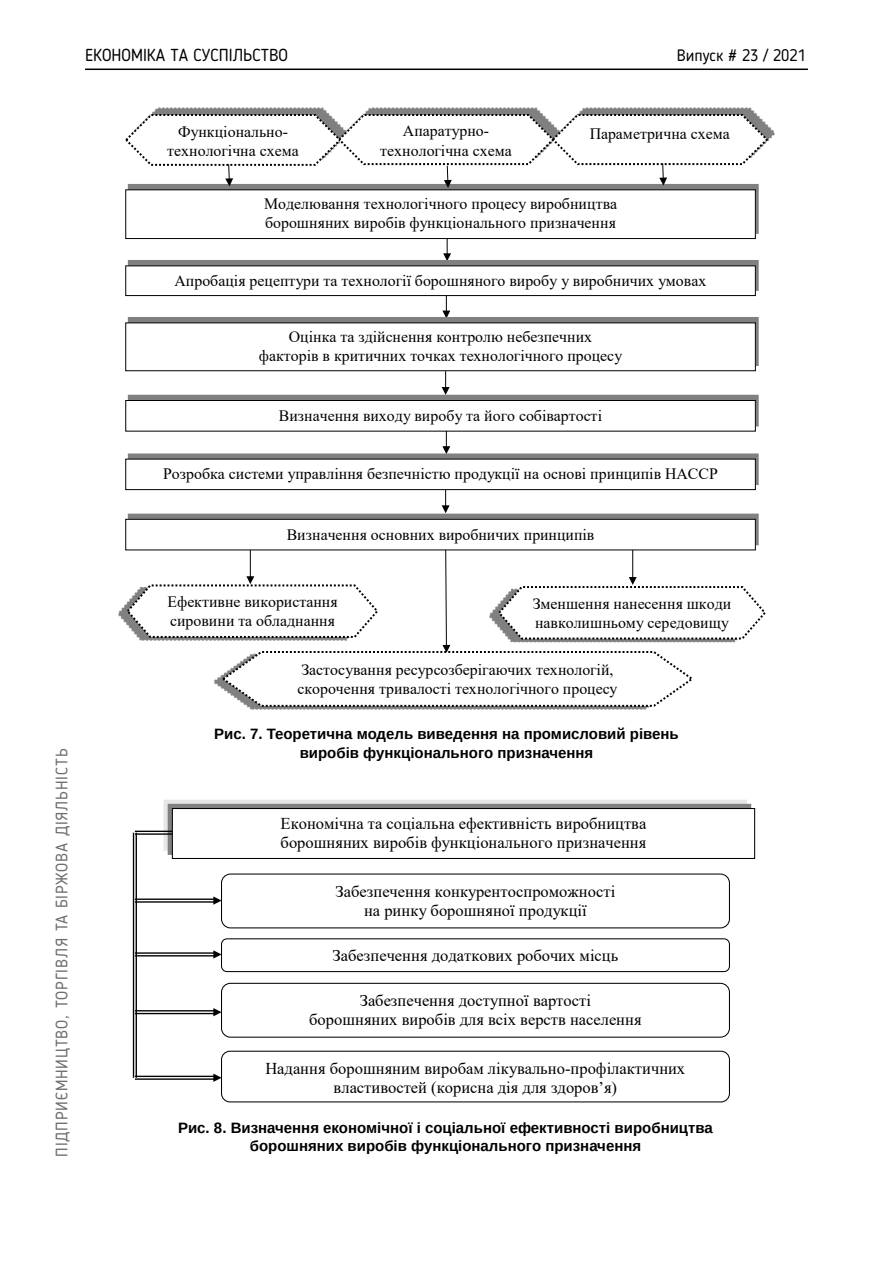
<style>
.page{position:relative;width:893px;height:1263px;background:#fff}
.page>*{position:absolute;margin:0;border:0;box-sizing:border-box;transform-origin:0 0}
.t1{font:17.25px "Blogger Sans";color:#000}
.t2{font:16.5px/19px "Times New Roman";color:#000;text-align:center}
.t3{font:16.5px "Blogger Sans";letter-spacing:.05em;color:#6d6e71}
.t4{font:16.5px "Blogger Sans";color:#000}
.t5{font:15.9px/18.9px "Times New Roman";color:#000}
.t6{font:700 15px/18.8px "Arimo";color:#000;text-align:center}
</style>
<div class="page">
<hr style="left:85px;top:69px;width:723px;height:1px;background:#000">
<svg style="left:443px;top:239px;width:8px;height:21px"></svg>
<svg style="left:442px;top:296px;width:8px;height:21px"></svg>
<svg style="left:442px;top:371px;width:8px;height:24px"></svg>
<svg style="left:442px;top:432px;width:8px;height:21px"></svg>
<svg style="left:442px;top:490px;width:8px;height:23px"></svg>
<img style="left:152px;top:107px;width:177px;height:6px">
<img style="left:365px;top:107px;width:176px;height:6px">
<img style="left:579px;top:107px;width:196px;height:32px">
<img style="left:128px;top:188px;width:631px;height:46px">
<div style="left:126px;top:190px;width:629px;height:49px;background:#fff"></div>
<div style="left:125px;top:189px;width:631px;height:50px;border:1px solid #000"></div>
<div style="left:125px;top:265px;width:631px;height:31px;border:1px solid #000"></div>
<div style="left:125px;top:322px;width:631px;height:49px;border:1px solid #000"></div>
<div style="left:125px;top:400px;width:631px;height:32px;border:1px solid #000"></div>
<img style="left:128px;top:453px;width:631px;height:32px">
<div style="left:126px;top:459px;width:629px;height:31px;background:#fff"></div>
<div style="left:125px;top:459px;width:631px;height:31px;border:1px solid #000"></div>
<img style="left:128px;top:513px;width:631px;height:32px">
<div style="left:126px;top:519px;width:629px;height:31px;background:#fff"></div>
<div style="left:125px;top:519px;width:631px;height:31px;border:1px solid #000"></div>
<img style="left:118px;top:604px;width:7px;height:19px">
<img style="left:250px;top:708px;width:397px;height:2px">
<svg style="left:125px;top:549px;width:641px;height:159px"></svg>
<img style="left:276px;top:659px;width:363px;height:40px">
<svg style="left:125px;top:113px;width:645px;height:75px"></svg>
<img style="left:163px;top:800px;width:584px;height:51px">
<div style="left:168px;top:804px;width:583px;height:51px;background:#808080"></div>
<div style="left:172px;top:808px;width:583px;height:50px;background:#fff"></div>
<div style="left:172px;top:808px;width:583px;height:51px;border:1px solid #000"></div>
<div style="left:221px;top:873px;width:509px;height:55px;background:#fff;border:1px solid #000;border-radius:9px"></div>
<div style="left:221px;top:938px;width:509px;height:34px;background:#fff;border:1px solid #000;border-radius:5px"></div>
<div style="left:221px;top:983px;width:509px;height:55px;background:#fff;border:1px solid #000;border-radius:9px"></div>
<div style="left:221px;top:1051px;width:509px;height:51px;background:#fff;border:1px solid #000;border-radius:8px"></div>
<hr style="left:135px;top:833px;width:37px;height:2px;background:#000">
<hr style="left:135px;top:831px;width:37px;height:1px;background:#000">
<hr style="left:136px;top:833px;width:1px;height:245px;background:#000">
<hr style="left:133px;top:833px;width:1px;height:245px;background:#000">
<hr style="left:135px;top:901px;width:80px;height:2px;background:#000">
<hr style="left:135px;top:898px;width:80px;height:2px;background:#000">
<svg style="left:213px;top:896px;width:9px;height:9px"></svg>
<hr style="left:135px;top:1078px;width:80px;height:2px;background:#000">
<hr style="left:135px;top:1076px;width:80px;height:1px;background:#000">
<svg style="left:213px;top:1073px;width:9px;height:9px"></svg>
<hr style="left:135px;top:1013px;width:80px;height:1px;background:#000">
<hr style="left:135px;top:1010px;width:80px;height:1px;background:#000">
<svg style="left:213px;top:1008px;width:9px;height:8px"></svg>
<hr style="left:135px;top:955px;width:80px;height:1px;background:#000">
<hr style="left:135px;top:952px;width:80px;height:2px;background:#000">
<svg style="left:213px;top:950px;width:9px;height:8px"></svg>
<p class="t1" style="left:85px;top:45px;width:204px">ЕКОНОМІКА ТА СУСПІЛЬСТВО</p>
<p class="t4" style="left:677px;top:45px;width:131px">Випуск # 23 / 2021</p>
<p class="t3" style="left:52px;top:1157px;width:410px;rotate:-90deg">ПІДПРИЄМНИЦТВО, ТОРГІВЛЯ ТА БІРЖОВА ДІЯЛЬНІСТЬ</p>
<p class="t5" style="left:167px;top:121px;width:133px;line-height:19.5px;text-align:center">Функціонально&shy;технологічна схема</p>
<p class="t5" style="left:380px;top:121px;width:133px;line-height:19.5px;text-align:center">Апаратурно&shy;технологічна схема</p>
<p class="t5" style="left:590px;top:124px;width:142px">Параметрична схема</p>
<p class="t5" style="left:264px;top:194px;width:354px">Моделювання технологічного процесу виробництва борошняних виробів функціонального призначення</p>
<p class="t5" style="left:175px;top:271px;width:533px">Апробація рецептури та технології борошняного виробу у виробничих умовах</p>
<p class="t5" style="left:259px;top:327px;width:365px;text-align:center">Оцінка та здійснення контролю небезпечних факторів в критичних точках технологічного процесу</p>
<p class="t5" style="left:279px;top:405px;width:325px">Визначення виходу виробу та його собівартості</p>
<p class="t5" style="left:163px;top:464px;width:556px">Розробка системи управління безпечністю продукції на основі принципів НАССР</p>
<p class="t5" style="left:287px;top:524px;width:309px">Визначення основних виробничих принципів</p>
<p class="t5" style="left:167px;top:592px;width:172px">Ефективне використання сировини та обладнання</p>
<p class="t5" style="left:297px;top:660px;width:322px">Застосування ресурсозберігаючих технологій, скорочення тривалості технологічного процесу</p>
<p class="t6" style="left:214px;top:724px;width:466px">Рис. 7. Теоретична модель виведення на промисловий рівень виробів функціонального призначення</p>
<p class="t5" style="left:533px;top:594px;width:200px">Зменшення нанесення шкоди навколишньому середовищу</p>
<p class="t2" style="left:281px;top:813px;width:367px;line-height:19.5px;text-align:left">Економічна та соціальна ефективність виробництва борошняних виробів функціонального призначення</p>
<p class="t2" style="left:336px;top:881px;width:281px">Забезпечення конкурентоспроможності на ринку борошняної продукції</p>
<p class="t2" style="left:333px;top:945px;width:287px">Забезпечення додаткових робочих місць</p>
<p class="t2" style="left:309px;top:991px;width:334px">Забезпечення доступної вартості<br>борошняних виробів для всіх верств населення</p>
<p class="t2" style="left:265px;top:1058px;width:421px">Надання борошняним виробам лікувально-профілактичних властивостей (корисна дія для здоров’я)</p>
<p class="t6" style="left:178px;top:1118px;width:536px">Рис. 8. Визначення економічної і соціальної ефективності виробництва борошняних виробів функціонального призначення</p>
</div>
